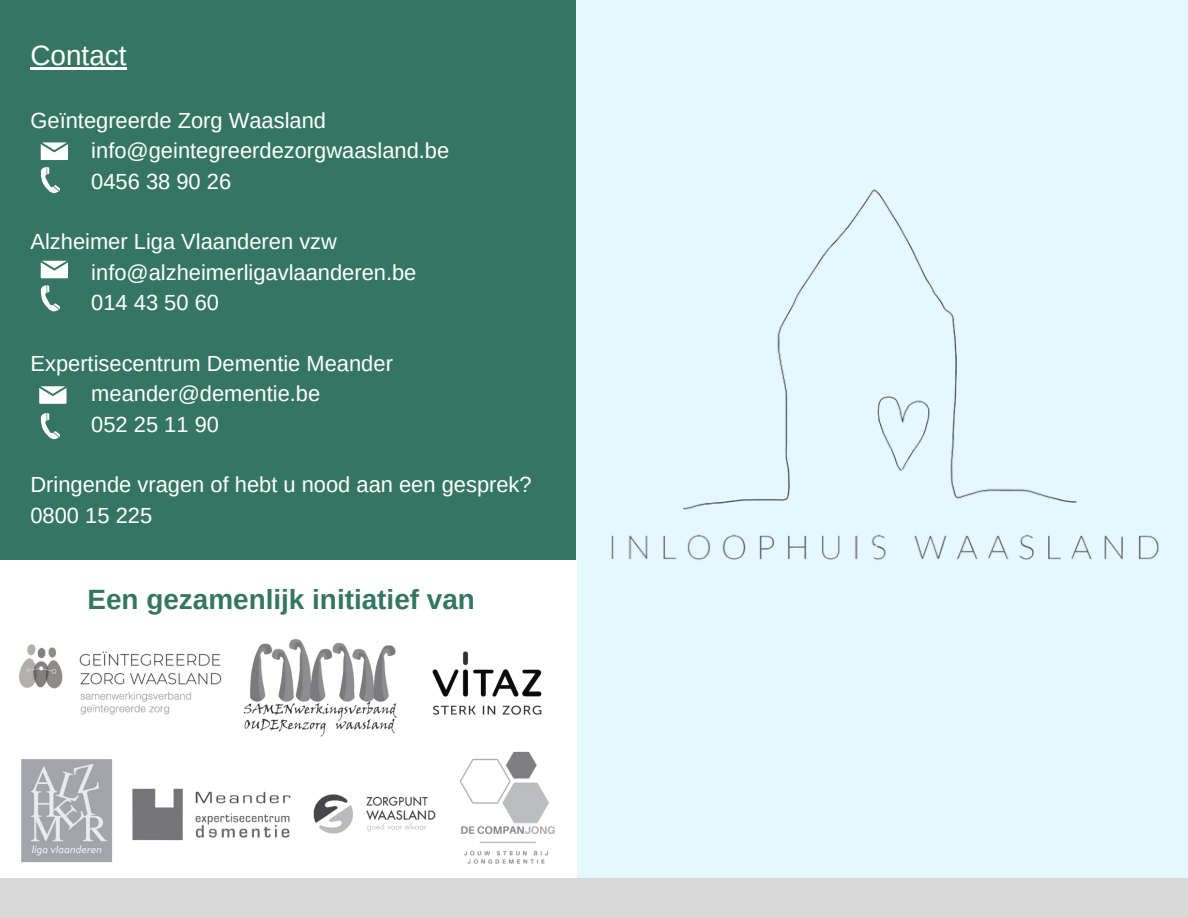
<style>
.page{position:relative;width:1188px;height:918px;background:#357663}
.page>*{position:absolute;margin:0;border:0;box-sizing:border-box;transform-origin:0 0}
.t1{font:700 27.9px "Arimo";color:#357663}
.t2{font:27.9px "Arimo";color:#fff}
.t3{font:21.9px "Arimo";color:#fff}
</style>
<div class="page">
<div style="left:577px;top:0;width:611px;height:918px;background:#e5f8ff"></div>
<div style="left:0;top:878px;width:1188px;height:40px;background:#d9d9d9"></div>
<img style="left:611px;top:189px;width:548px;height:371px">
<svg style="left:41px;top:142px;width:27px;height:18px"></svg>
<hr style="left:30px;top:67px;width:97px;height:2px;background:#fff">
<svg style="left:41px;top:285px;width:19px;height:27px"></svg>
<svg style="left:41px;top:261px;width:27px;height:17px"></svg>
<svg style="left:39px;top:386px;width:27px;height:18px"></svg>
<svg style="left:41px;top:413px;width:19px;height:27px"></svg>
<svg style="left:41px;top:167px;width:19px;height:27px"></svg>
<div style="left:0;top:561px;width:577px;height:317px;background:#fff"></div>
<img style="left:19px;top:644px;width:203px;height:71px">
<img style="left:432px;top:651px;width:110px;height:64px">
<img style="left:243px;top:639px;width:154px;height:98px">
<img style="left:21px;top:759px;width:92px;height:104px">
<img style="left:459px;top:751px;width:96px;height:113px">
<img style="left:132px;top:788px;width:159px;height:53px">
<img style="left:313px;top:794px;width:123px;height:40px">
<p class="t2" style="left:30px;top:40px;width:98px">Contact</p>
<p class="t3" style="left:30px;top:108px;width:297px">Geïntegreerde Zorg Waasland</p>
<p class="t3" style="left:91px;top:138px;width:360px">info@geintegreerdezorgwaasland.be</p>
<p class="t3" style="left:91px;top:169px;width:141px">0456 38 90 26</p>
<p class="t3" style="left:30px;top:230px;width:308px">Alzheimer Liga Vlaanderen vzw</p>
<p class="t3" style="left:91px;top:260px;width:327px">info@alzheimerligavlaanderen.be</p>
<p class="t3" style="left:91px;top:290px;width:129px">014 43 50 60</p>
<p class="t3" style="left:30px;top:351px;width:364px">Expertisecentrum Dementie Meander</p>
<p class="t3" style="left:91px;top:381px;width:231px">meander@dementie.be</p>
<p class="t3" style="left:91px;top:412px;width:129px">052 25 11 90</p>
<p class="t3" style="left:30px;top:473px;width:503px">Dringende vragen of hebt u nood aan een gesprek?</p>
<p class="t3" style="left:30px;top:503px;width:123px">0800 15 225</p>
<p class="t1" style="left:87px;top:584px;width:389px">Een gezamenlijk initiatief van</p>
</div>
